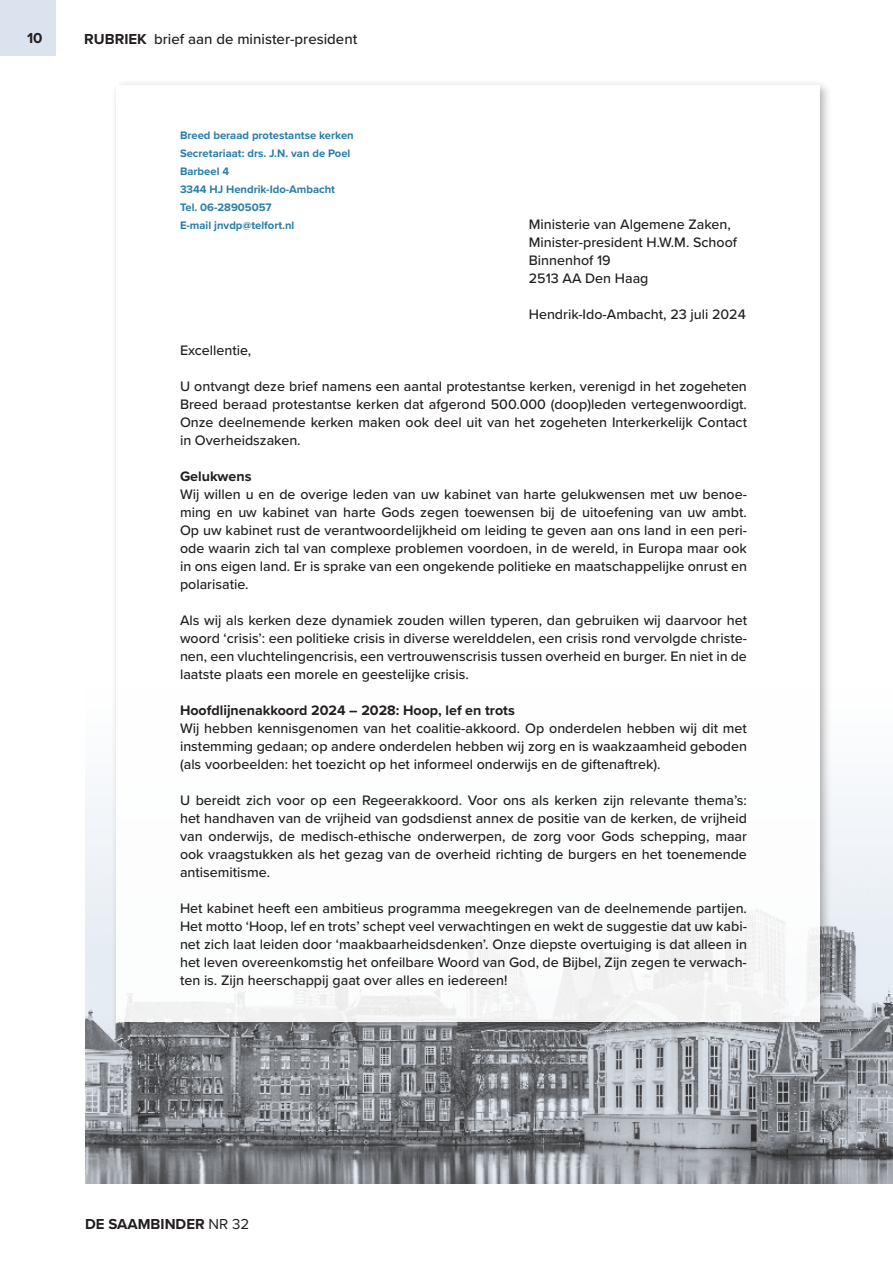
<style>
.page{position:relative;width:893px;height:1263px;background:#fff}
.page>*{position:absolute;margin:0;border:0;box-sizing:border-box;transform-origin:0 0}
.t1{font:500 15px "Proxima Nova";color:#231f20}
.t2{font:700 15px "Proxima Nova";color:#231f20}
.t3{font:500 14.25px/18px "Proxima Nova";color:#231f20;text-align:justify}
.t4{font:700 14.25px "Proxima Nova";color:#231f20}
.t5{font:700 11.25px/18px "Proxima Nova";color:#2a7da8}
.s1{font-weight:700}
.s2{font-weight:400}
</style>
<div class="page">
<div style="left:85px;top:689px;width:808px;height:494px;background:#f6f8fb"></div>
<img style="left:85px;top:871px;width:808px;height:312px">
<div style="left:111px;top:79px;width:721px;height:954px;background:#231f20;opacity:.4"></div>
<div style="left:117px;top:85px;width:703px;height:936px;background:#fff"></div>
<div style="left:0;top:0;width:55px;height:55px;background:#dae3ee"></div>
<p class="t2" style="left:27px;top:26px;width:17px">10</p>
<p class="t1" style="left:84px;top:28px;width:275px"><span class="s1">RUBRIEK</span> brief aan de minister-president</p>
<p class="t5" style="left:180px;top:126px;width:175px">Breed beraad protestantse kerken<br>Secretariaat: drs. J.N. van de Poel<br>Barbeel 4<br>3344 HJ Hendrik-Ido-Ambacht<br>Tel. 06-28905057<br>E-mail jnvdp@telfort.nl</p>
<p class="t3" style="left:529px;top:215px;width:210px;text-align:left">Ministerie van Algemene Zaken,<br>Minister-president H.W.M. Schoof<br>Binnenhof 19<br>2513 AA Den Haag</p>
<p class="t3" style="left:529px;top:305px;width:218px">Hendrik-Ido-Ambacht, 23 juli 2024</p>
<p class="t3" style="left:180px;top:341px;width:73px">Excellentie,</p>
<p class="t3" style="left:180px;top:377px;width:568px">U ontvangt deze brief namens een aantal protestantse kerken, verenigd in het zogeheten Breed beraad protestantse kerken dat afgerond 500.000 (doop)leden vertegenwoordigt.<br>Onze deelnemende kerken maken ook deel uit van het zogeheten Interkerkelijk Contact in Overheidszaken.</p>
<p class="t4" style="left:180px;top:466px;width:73px">Gelukwens</p>
<p class="t3" style="left:180px;top:485px;width:569px">Wij willen u en de overige leden van uw kabinet van harte gelukwensen met uw benoe&shy;ming en uw kabinet van harte Gods zegen toewensen bij de uitoefening van uw ambt.<br>Op uw kabinet rust de verantwoordelijkheid om leiding te geven aan ons land in een peri&shy;ode waarin zich tal van complexe problemen voordoen, in de wereld, in Europa maar ook in ons eigen land. Er is sprake van een ongekende politieke en maatschappelijke onrust en polarisatie.</p>
<p class="t3" style="left:180px;top:611px;width:569px">Als wij als kerken deze dynamiek zouden willen typeren, dan gebruiken wij daarvoor het woord ‘crisis’: een politieke crisis in diverse werelddelen, een crisis rond vervolgde christe&shy;nen, een vluchtelingencrisis, een vertrouwenscrisis tussen overheid en burger. En niet in de laatste plaats een morele en geestelijke crisis.</p>
<p class="t4" style="left:180px;top:700px;width:336px">Hoofdlijnenakkoord 2024 – 2028: Hoop, lef en trots</p>
<p class="t3" style="left:180px;top:719px;width:568px">Wij hebben kennisgenomen van het coalitie-akkoord. Op onderdelen hebben wij dit met instemming gedaan; op andere onderdelen hebben wij zorg en is waakzaamheid geboden (als voorbeelden: het toezicht op het informeel onderwijs en de giftenaftrek).</p>
<p class="t3" style="left:180px;top:791px;width:568px">U bereidt zich voor op een Regeerakkoord. Voor ons als kerken zijn relevante thema’s: het handhaven van de vrijheid van godsdienst annex de positie van de kerken, de vrijheid van onderwijs, de medisch-ethische onderwerpen, de zorg voor Gods schepping, maar ook vraagstukken als het gezag van de overheid richting de burgers en het toenemende antisemitisme.</p>
<p class="t3" style="left:180px;top:899px;width:568px">Het kabinet heeft een ambitieus programma meegekregen van de deelnemende partijen.<br>Het motto ‘Hoop, lef en trots’ schept veel verwachtingen en wekt de suggestie dat uw kabi&shy;net zich laat leiden door ‘maakbaarheidsdenken’. Onze diepste overtuiging is dat alleen in het leven overeenkomstig het onfeilbare Woord van God, de Bijbel, Zijn zegen te verwach&shy;ten is. Zijn heerschappij gaat over alles en iedereen!</p>
<p class="t2" style="left:85px;top:1213px;width:166px">DE SAAMBINDER <span class="s2">NR 32</span></p>
</div>
